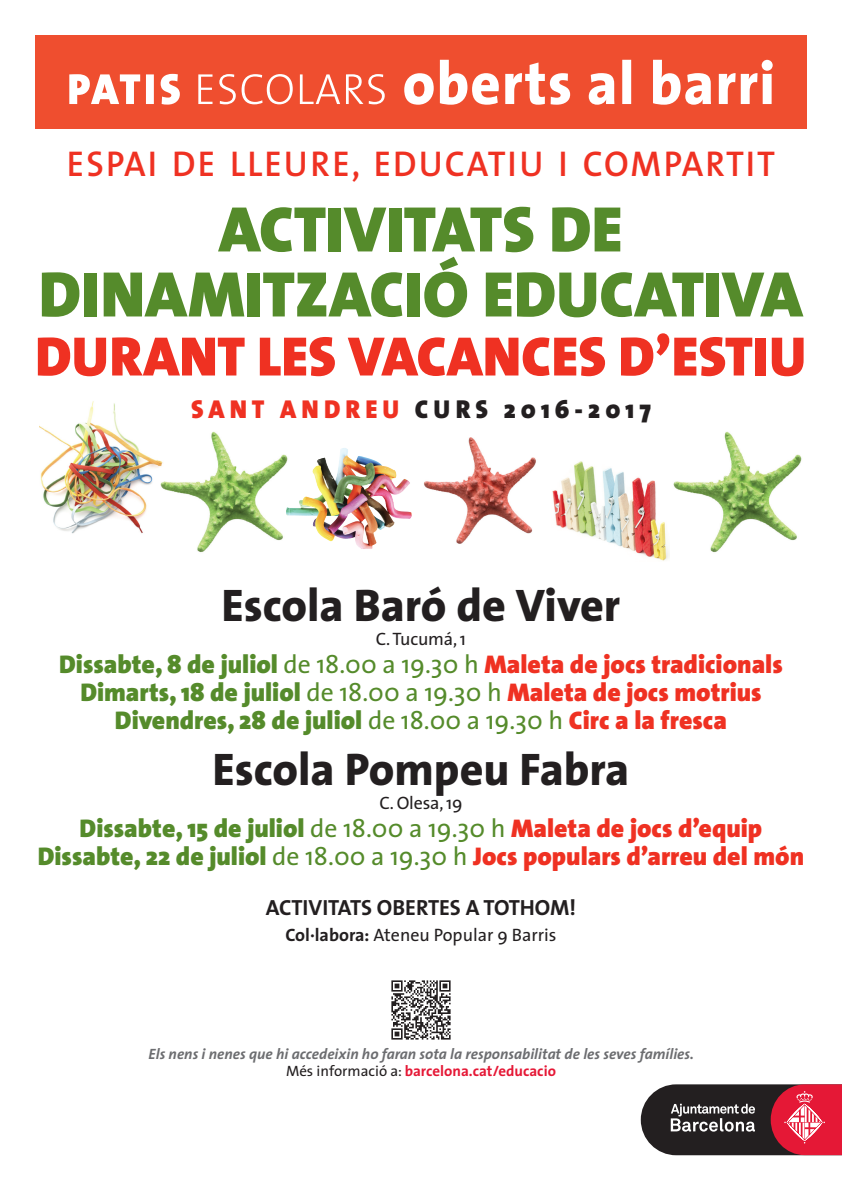
<style>
.page{position:relative;width:842px;height:1191px;background:#fff}
.page>*{position:absolute;margin:0;border:0;box-sizing:border-box;transform-origin:0 0}
.t1{font:900 65px/65px "The Sans";color:#558b2b;text-align:center}
.t2{font:900 56px "The Sans";color:#ef3122}
.t3{font:800 46px "The Sans";color:#231f20}
.t4{font:600 36px "The Sans";letter-spacing:.06em;color:#ef3122}
.t5{font:900 26px "The Sans";letter-spacing:.2em;color:#231f20}
.t6{font:900 25.7px/27.9px "The Sans";color:#558b2b;text-align:center}
.t7{font:900 25.7px/27.9px "The Sans";color:#ef3122;text-align:center}
.t8{font:700 22px "The Sans";letter-spacing:-.01em;color:#231f20}
.t9{font:18px "The Sans";color:#231f20}
.t10{font:italic 700 15px/17px "The Sans";color:#6c6d70;text-align:center}
.s1{font-family:"The Sans Black Caps";font-weight:400;color:#ef3122}
.s2{font-weight:400}
.s3{color:#ef3122}
.s4{color:#558b2b}
.s5{font-weight:400;color:#558b2b}
.s6{font-weight:700}
.s7{font-weight:400;font-style:normal;color:#231f20}
.s8{font-style:normal;color:#e51836}
</style>
<div class="page">
<img style="left:552px;top:461px;width:118px;height:100px">
<img style="left:39px;top:401px;width:119px;height:133px">
<img style="left:332px;top:448px;width:12px;height:33px">
<img style="left:424px;top:437px;width:112px;height:107px">
<img style="left:164px;top:431px;width:125px;height:122px">
<img style="left:158px;top:460px;width:6px;height:29px">
<svg style="left:286px;top:507px;width:3px;height:8px"></svg>
<img style="left:673px;top:431px;width:129px;height:122px">
<div style="left:35px;top:35px;width:771px;height:94px;background:#ef4e2f"></div>
<svg style="left:69px;top:60px;width:704px;height:45px"></svg>
<img style="left:391px;top:980px;width:60px;height:60px">
<svg style="left:641px;top:1084px;width:201px;height:71px"></svg>
<h3 class="t4" style="left:67px;top:134px;width:710px">ESPAI DE LLEURE, EDUCATIU I COMPARTIT</h3>
<h1 class="t1" style="left:39px;top:195px;width:765px">ACTIVITATS DE<br>DINAMITZACIÓ EDUCATIVA</h1>
<h2 class="t2" style="left:35px;top:309px;width:773px">DURANT LES VACANCES D’ESTIU</h2>
<p class="t5" style="left:191px;top:387px;width:461px"><span class="s1">SANT ANDREU</span> CURS 2016-2017</p>
<h3 class="t3" style="left:222px;top:566px;width:400px">Escola Baró de Viver</h3>
<p class="t9" style="left:376px;top:624px;width:92px">C. Tucumá, 1</p>
<p class="t6" style="left:59px;top:649px;width:725px">Dissabte, 8 de juliol <span class="s2">de 18.00 a 19.30 h</span> <span class="s3">Maleta de jocs tradicionals<br></span>Dimarts, 18 de juliol <span class="s2">de 18.00 a 19.30 h</span> <span class="s3">Maleta de jocs motrius<br></span>Divendres, 28 de juliol <span class="s2">de 18.00 a 19.30 h</span> <span class="s3">Circ a la fresca</span></p>
<h3 class="t3" style="left:213px;top:730px;width:418px">Escola Pompeu Fabra</h3>
<p class="t9" style="left:379px;top:787px;width:85px">C. Olesa, 19</p>
<p class="t7" style="left:38px;top:813px;width:768px"><span class="s4">Dissabte, 15 de juliol</span> <span class="s5">de 18.00 a 19.30 h</span> Maleta de jocs d’equip<br><span class="s4">Dissabte, 22 de juliol</span> <span class="s5">de 18.00 a 19.30 h</span> Jocs populars d’arreu del món</p>
<p class="t8" style="left:266px;top:888px;width:312px">ACTIVITATS OBERTES A TOTHOM!</p>
<p class="t9" style="left:285px;top:920px;width:273px"><span class="s6">Col·labora:</span> Ateneu Popular 9 Barris</p>
<p class="t10" style="left:149px;top:1045px;width:547px">Els nens i nenes que hi accedeixin ho faran sota la responsabilitat de les seves famílies.<br><span class="s7">Més informació a:</span> <span class="s8">barcelona.cat/educacio</span></p>
</div>
